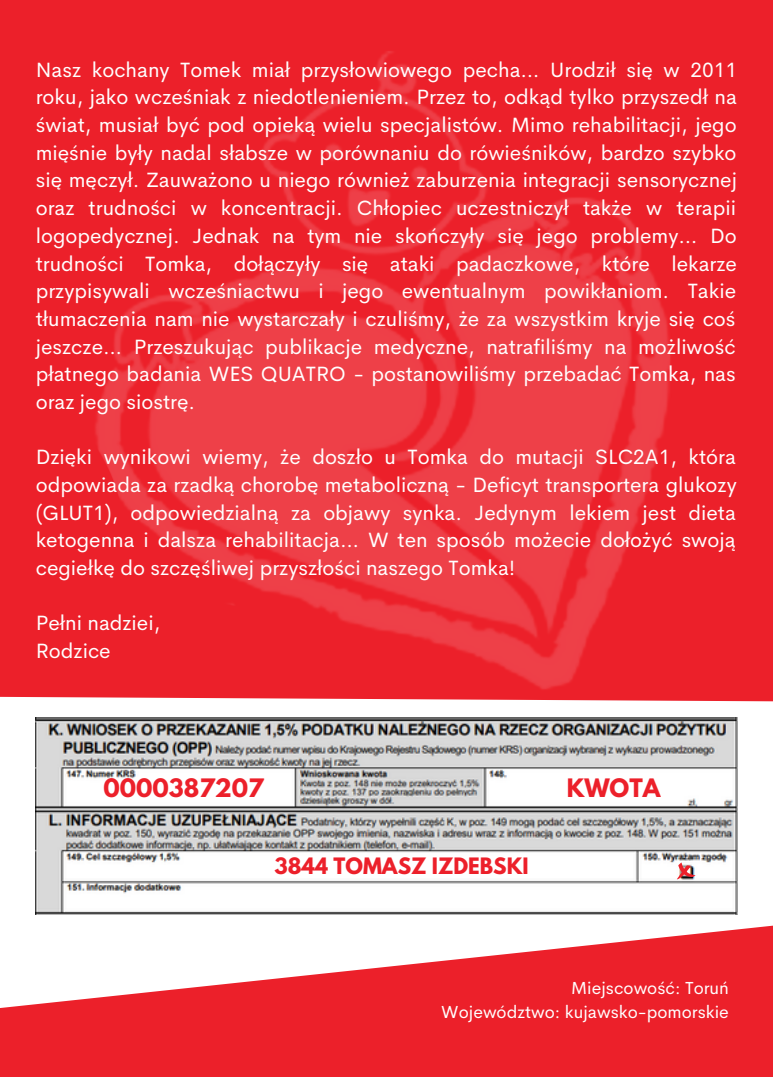
<style>
.page{position:relative;width:773px;height:1077px;background:#fff}
.page>*{position:absolute;margin:0;border:0;box-sizing:border-box;transform-origin:0 0}
.t1{font:700 22.5px "League Spartan";color:#ec202a}
.t2{font:20.75px/27.8px "Cerebri Sans";color:#fff;text-align:justify}
.t3{font:700 20px "League Spartan";color:#ec202a}
.t4{font:17.5px/23.2px "Cerebri Sans";color:#fff;text-align:right}
</style>
<div class="page">
<div style="left:0;top:0;width:772px;height:1076px;background:#ec202a"></div>
<svg style="left:0;top:696px;width:772px;height:221px;background:#f9f3f4"></svg>
<svg style="left:0;top:917px;width:772px;height:91px;fill:#fff"></svg>
<img style="left:91px;top:51px;width:591px;height:664px">
<img style="left:36px;top:717px;width:701px;height:197px">
<svg style="left:676px;top:862px;width:19px;height:17px"></svg>
<p class="t2" style="left:36px;top:56px;width:702px">Nasz kochany Tomek miał przysłowiowego pecha… Urodził się w 2011 roku, jako wcześniak z niedotlenieniem. Przez to, odkąd tylko przyszedł na świat, musiał być pod opieką wielu specjalistów. Mimo rehabilitacji, jego mięśnie były nadal słabsze w porównaniu do rówieśników, bardzo szybko się męczył. Zauważono u niego również zaburzenia integracji sensorycznej oraz trudności w koncentracji. Chłopiec uczestniczył także w terapii logopedycznej. Jednak na tym nie skończyły się jego problemy… Do trudności Tomka, dołączyły się ataki padaczkowe, które lekarze przypisywali wcześniactwu i jego ewentualnym powikłaniom. Takie tłumaczenia nam nie wystarczały i czuliśmy, że za wszystkim kryje się coś jeszcze… Przeszukując publikacje medyczne, natrafiliśmy na możliwość płatnego badania WES QUATRO - postanowiliśmy przebadać Tomka, nas oraz jego siostrę.</p>
<p class="t2" style="left:36px;top:443px;width:702px">Dzięki wynikowi wiemy, że doszło u Tomka do mutacji SLC2A1, która odpowiada za rzadką chorobę metaboliczną - Deficyt transportera glukozy (GLUT1), odpowiedzialną za objawy synka. Jedynym lekiem jest dieta ketogenna i dalsza rehabilitacja… W ten sposób możecie dołożyć swoją cegiełkę do szczęśliwej przyszłości naszego Tomka!</p>
<p class="t2" style="left:36px;top:609px;width:126px">Pełni nadziei,<br>Rodzice</p>
<p class="t1" style="left:103px;top:776px;width:162px">0000387207</p>
<p class="t1" style="left:566px;top:776px;width:95px">KWOTA</p>
<p class="t3" style="left:274px;top:856px;width:256px">3844 TOMASZ IZDEBSKI</p>
<p class="t4" style="left:441px;top:976px;width:289px">Miejscowość: Toruń<br>Województwo: kujawsko-pomorskie</p>
</div>
